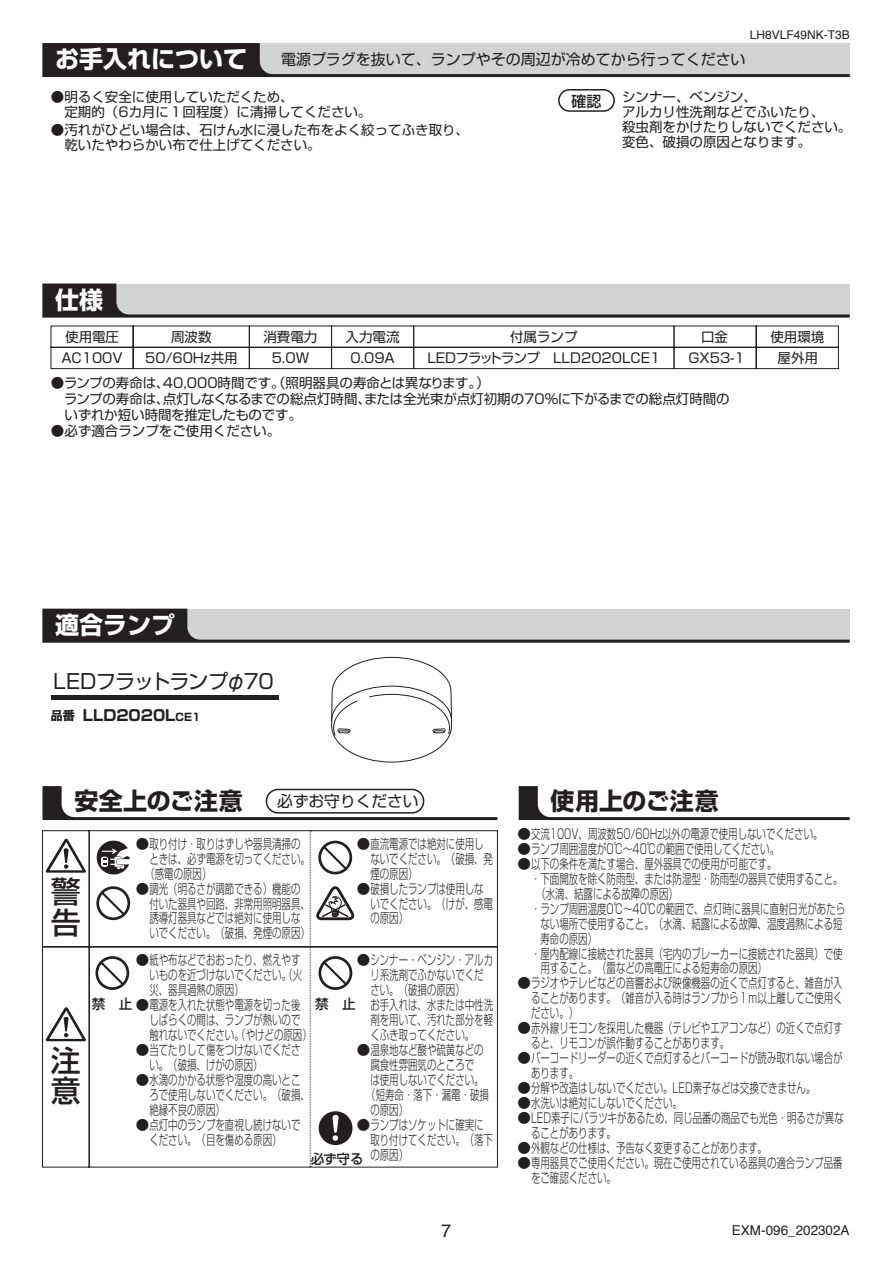
<style>
.page{position:relative;width:893px;height:1263px;background:#fff}
.page>*{position:absolute;margin:0;border:0;box-sizing:border-box;transform-origin:0 0}
.t1{font:30px/30.6px "Shin Go Pro Medium 90 msp RKSJ H";color:#231f20}
.t2{font:24px "Shin Go Pro Bold 90 msp RKSJ H";color:#fff}
.t3{font:24px "Shin Go Pro Bold 90 msp RKSJ H";letter-spacing:.01em;color:#231f20}
.t4{font:20.25px "Shin Go Pro Regular 90 msp RKSJ H";letter-spacing:-.055em;color:#231f20}
.t5{font:18px "Helvetica";color:#231f20}
.t6{font:15.75px "Shin Go Pro Regular 90 msp RKSJ H";color:#231f20}
.t7{font:15px "Shin Go Pro Regular 90 msp RKSJ H";color:#231f20}
.t8{font:15px "Shin Go Pro Bold 90 msp RKSJ H";color:#231f20}
.t9{font:15px "Shin Go Pro Medium 90 msp RKSJ H";color:#231f20}
.t10{font:13.5px/15px "Shin Go Pro Light 90 msp RKSJ H";color:#231f20}
.t11{font:13.5px/15px "Shin Go Pro Regular 90 msp RKSJ H";color:#231f20}
.t12{font:13.5px "Shin Go Pro Light 90 msp RKSJ H";color:#231f20;scale:.7 1}
.t13{font:13.5px "Helvetica";color:#231f20}
.t14{font:13.5px "Shin Go Pro Medium 90 msp RKSJ H";color:#231f20}
.t15{font:12px "Helvetica";color:#231f20}
.s1{font-size:12px}
.s2{font-size:10.5px}
.s3{font-family:"Shin Go Pro Medium 90 msp RKSJ H"}
</style>
<div class="page">
<svg style="left:42px;top:43px;width:808px;height:34px;background:#979698"></svg>
<div style="left:558px;top:89px;width:57px;height:23px;border:1px solid #231f20;border-radius:11px"></div>
<svg style="left:42px;top:284px;width:808px;height:34px;background:#b3b3b5"></svg>
<svg style="left:50px;top:325px;width:789px;height:44px"></svg>
<svg style="left:331px;top:657px;width:121px;height:106px"></svg>
<hr style="left:51px;top:696px;width:227px;height:4px;background:#231f20">
<svg style="left:519px;top:786px;width:331px;height:34px"></svg>
<svg style="left:42px;top:609px;width:808px;height:34px;background:#a5a5a6"></svg>
<svg style="left:42px;top:830px;width:456px;height:338px"></svg>
<svg style="left:46px;top:839px;width:40px;height:34px"></svg>
<svg style="left:46px;top:1007px;width:40px;height:34px"></svg>
<svg style="left:94px;top:838px;width:36px;height:39px"></svg>
<svg style="left:96px;top:886px;width:34px;height:34px"></svg>
<svg style="left:95px;top:956px;width:34px;height:34px"></svg>
<svg style="left:310px;top:831px;width:44px;height:336px"></svg>
<svg style="left:42px;top:786px;width:455px;height:34px"></svg>
<div style="left:266px;top:789px;width:158px;height:24px;background:#fff;border-radius:12px"></div>
<div style="left:266px;top:789px;width:158px;height:25px;border:1px solid #231f20;border-radius:12px"></div>
<p class="t15" style="left:750px;top:30px;width:101px">LH8VLF49NK-T3B</p>
<h2 class="t2" style="left:55px;top:50px;width:193px">お手入れについて</h2>
<p class="t7" style="left:281px;top:54px;width:466px">電源プラグを抜いて、ランプやその周辺が冷めてから行ってください</p>
<p class="t11" style="left:622px;top:91px;width:231px">シンナー、ベンジン、<br>アルカリ性洗剤などでふいたり、<br>殺虫剤をかけたりしないでください。変色、破損の原因となります。</p>
<p class="t11" style="left:51px;top:91px;width:322px">●明るく安全に使用していただくため、<br>　定期的（6カ月に１回程度）に清掃してください。</p>
<p class="t11" style="left:51px;top:124px;width:420px">●汚れがひどい場合は、石けん水に浸した布をよく絞ってふき取り、　乾いたやわらかい布で仕上げてください。</p>
<p class="t9" style="left:571px;top:95px;width:31px">確認</p>
<h2 class="t2" style="left:55px;top:291px;width:49px">仕様</h2>
<p class="t11" style="left:61px;top:328px;width:63px;line-height:21.6px">使用電圧<br>AC100V</p>
<p class="t11" style="left:145px;top:328px;width:94px;line-height:21.3px;text-align:center">周波数<br>50/60Hz共用</p>
<p class="t11" style="left:263px;top:331px;width:55px">消費電力</p>
<p class="t11" style="left:346px;top:331px;width:55px">入力電流</p>
<p class="t11" style="left:688px;top:328px;width:58px;line-height:21.3px;text-align:center">口金<br>GX53-1</p>
<p class="t11" style="left:770px;top:328px;width:55px;line-height:21.3px;text-align:center">使用環境屋外用</p>
<p class="t11" style="left:427px;top:328px;width:234px;line-height:21.5px;text-align:center">付属ランプ<br>LEDフラットランプ　LLD2020LCE1</p>
<p class="t11" style="left:51px;top:376px;width:680px;line-height:16.2px">●ランプの寿命は、40,000時間です。（照明器具の寿命とは異なります。）<br>　ランプの寿命は、点灯しなくなるまでの総点灯時間、または全光束が点灯初期の70%に下がるまでの総点灯時間の　いずれか短い時間を推定したものです。</p>
<p class="t11" style="left:51px;top:426px;width:231px">●必ず適合ランプをご使用ください。</p>
<p class="t11" style="left:272px;top:353px;width:39px">5.0Ｗ</p>
<p class="t11" style="left:350px;top:353px;width:46px">0.09A</p>
<h2 class="t2" style="left:55px;top:616px;width:121px">適合ランプ</h2>
<h3 class="t4" style="left:53px;top:674px;width:222px">LEDフラットランプφ70</h3>
<p class="t8" style="left:51px;top:710px;width:151px"><span class="s1">品番</span> LLD2020L<span class="s2">CE1</span></p>
<h2 class="t3" style="left:74px;top:792px;width:170px">安全上のご注意</h2>
<p class="t6" style="left:277px;top:796px;width:143px">必ずお守りください</p>
<h1 class="t1" style="left:51px;top:881px;width:31px">警告</h1>
<h1 class="t1" style="left:51px;top:1049px;width:31px">注意</h1>
<p class="t10" style="left:136px;top:838px;width:166px">●取り付け・取りはずしや器具清掃の</p>
<p class="t12" style="left:149px;top:853px;width:231px">ときは、必ず電源を切ってください。</p>
<p class="t12" style="left:136px;top:868px;width:109px">　（感電の原因）</p>
<p class="t10" style="left:149px;top:883px;width:162px;text-indent:-13px">●調光（明るさが調節できる）機能の付いた器具や回路、非常用照明器具、誘導灯器具などでは絶対に使用しないでください。（破損、発煙の原因）</p>
<p class="t10" style="left:370px;top:838px;width:124px;text-indent:-13px">●直流電源では絶対に使用しないでください。（破損、発煙の原因）</p>
<p class="t10" style="left:370px;top:883px;width:124px;text-indent:-13px">●破損したランプは使用しないでください。（けが、感電の原因）</p>
<p class="t10" style="left:370px;top:954px;width:124px;text-indent:-13px">●シンナー・ベンジン・アルカリ系洗剤でふかないでください。（破損の原因）<br>お手入れは、水または中性洗剤を用いて、汚れた部分を軽くふき取ってください。</p>
<p class="t10" style="left:357px;top:1044px;width:128px">●温泉地など酸や硫黄などの</p>
<p class="t12" style="left:370px;top:1059px;width:150px">腐食性雰囲気のところで</p>
<p class="t12" style="left:370px;top:1074px;width:163px">は使用しないでください。</p>
<p class="t12" style="left:357px;top:1089px;width:190px">　（短寿命・落下・漏電・破損</p>
<p class="t12" style="left:370px;top:1104px;width:55px">の原因）</p>
<p class="t10" style="left:370px;top:1119px;width:124px;text-indent:-13px">●ランプはソケットに確実に取り付けてください。（落下</p>
<p class="t14" style="left:311px;top:1154px;width:99px">必ず守る<sup>の原因）</sup></p>
<p class="t10" style="left:136px;top:954px;width:166px">●紙や布などでおおったり、燃えやす</p>
<p class="t12" style="left:149px;top:970px;width:220px">いものを近づけないでください。（火</p>
<p class="t12" style="left:149px;top:985px;width:136px">災、器具過熱の原因）</p>
<p class="t10" style="left:92px;top:999px;width:210px"><span class="s3">禁　止</span> ●電源を入れた状態や電源を切った後</p>
<p class="t12" style="left:149px;top:1014px;width:217px">しばらくの間は、ランプが熱いので</p>
<p class="t12" style="left:149px;top:1029px;width:233px">触れないでください。（やけどの原因）</p>
<p class="t10" style="left:149px;top:1044px;width:153px;text-indent:-13px">●当てたりして傷をつけないでください。（破損、けがの原因）</p>
<p class="t10" style="left:149px;top:1074px;width:162px;text-indent:-13px">●水滴のかかる状態や湿度の高いところで使用しないでください。（破損、絶縁不良の原因）</p>
<p class="t10" style="left:136px;top:1119px;width:166px;text-align:center">●点灯中のランプを直視し続けないでください。（目を傷める原因）</p>
<p class="t14" style="left:315px;top:999px;width:42px">禁　止</p>
<h3 class="t5" style="left:441px;top:1223px;width:11px">7</h3>
<h2 class="t3" style="left:550px;top:792px;width:170px">使用上のご注意</h2>
<p class="t10" style="left:517px;top:828px;width:307px">●交流100V、周波数50/60Hz以外の電源で使用しないでください。</p>
<p class="t10" style="left:517px;top:843px;width:263px">●ランプ周囲温度が0℃～40℃の範囲で使用してください。</p>
<p class="t10" style="left:517px;top:858px;width:260px">●以下の条件を満たす場合、屋外器具での使用が可能です。</p>
<p class="t12" style="left:531px;top:873px;width:447px">・下面開放を除く防雨型、または防湿型・防雨型の器具で使用すること。</p>
<p class="t12" style="left:517px;top:888px;width:231px">　　（水滴、結露による故障の原因）</p>
<p class="t12" style="left:531px;top:903px;width:450px">・ランプ周囲温度0℃～40℃の範囲で、点灯時に器具に直射日光があたら</p>
<p class="t12" style="left:531px;top:918px;width:447px">　ない場所で使用すること。（水滴、結露による故障、温度過熱による短</p>
<p class="t12" style="left:531px;top:933px;width:96px">　寿命の原因）</p>
<p class="t12" style="left:531px;top:948px;width:447px">・屋内配線に接続された器具（宅内のブレーカーに接続された器具）で使</p>
<p class="t12" style="left:531px;top:963px;width:339px">　用すること。（雷などの高電圧による短寿命の原因）</p>
<p class="t10" style="left:531px;top:978px;width:313px;text-align:justify;text-indent:-13px">●ラジオやテレビなどの音響および映像機器の近くで点灯すると、雑音が入ることがあります。（雑音が入る時はランプから１ｍ以上離してご使用ください。）</p>
<p class="t10" style="left:531px;top:1023px;width:313px;text-indent:-13px">●赤外線リモコンを採用した機器（テレビやエアコンなど）の近くで点灯すると、リモコンが誤作動することがあります。</p>
<p class="t10" style="left:531px;top:1053px;width:313px;text-indent:-13px">●バーコードリーダーの近くで点灯するとバーコードが読み取れない場合があります。</p>
<p class="t10" style="left:517px;top:1083px;width:299px">●分解や改造はしないでください。LED素子などは交換できません。</p>
<p class="t10" style="left:517px;top:1098px;width:166px">●水洗いは絶対にしないでください。</p>
<p class="t10" style="left:531px;top:1113px;width:314px;text-indent:-13px">●LED素子にバラツキがあるため、同じ品番の商品でも光色・明るさが異なることがあります。</p>
<p class="t10" style="left:517px;top:1143px;width:251px">●外観などの仕様は、予告なく変更することがあります。</p>
<p class="t10" style="left:531px;top:1158px;width:313px;text-indent:-13px">●専用器具でご使用ください。現在ご使用されている器具の適合ランプ品番をご確認ください。</p>
<p class="t13" style="left:732px;top:1224px;width:119px">EXM-096_202302A</p>
</div>
